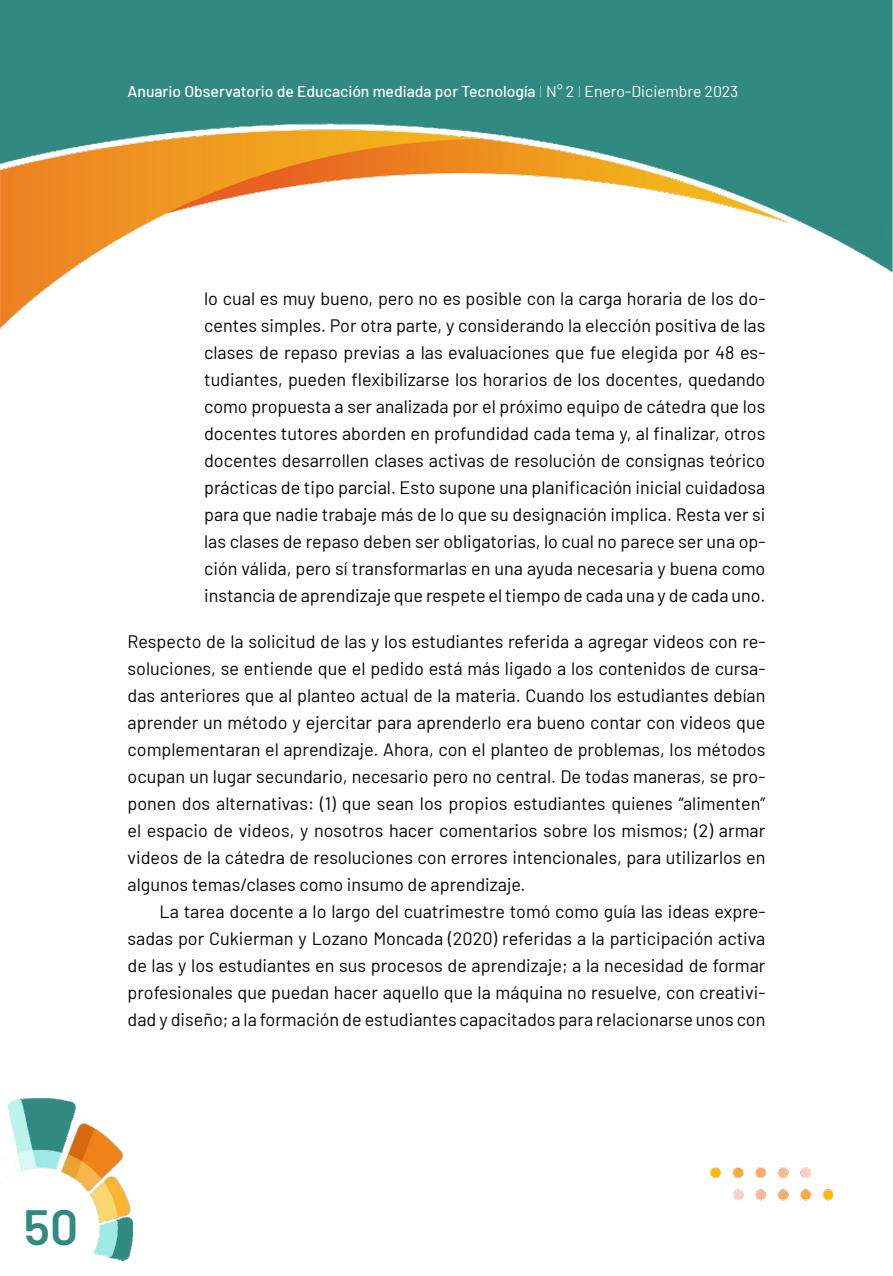
<style>
.page{position:relative;width:893px;height:1276px;background:#fff}
.page>*{position:absolute;margin:0;border:0;box-sizing:border-box;transform-origin:0 0}
.t1{font:600 49.5px "Barlow";color:#318a81}
.Párrafo{font:18px/27px "Barlow";color:#060405;text-align:justify}
.t2{font:500 15.75px "Barlow";color:#fff}
.s1{font-weight:100}
.s2{font-weight:400}
</style>
<div class="page">
<img style="left:0;top:0;width:893px;height:1261px">
<p class="t2" style="left:128px;top:80px;width:612px">Anuario Observatorio de Educación mediada por Tecnología <span class="s1">I</span> <span class="s2">N° 2</span> <span class="s1">I</span> <span class="s2">Enero-Diciembre 2023</span></p>
<p class="Párrafo" style="left:204px;top:284px;width:563px">lo cual es muy bueno, pero no es posible con la carga horaria de los do&shy;centes simples. Por otra parte, y considerando la elección positiva de las clases de repaso previas a las evaluaciones que fue elegida por 48 es&shy;tudiantes, pueden flexibilizarse los horarios de los docentes, quedando como propuesta a ser analizada por el próximo equipo de cátedra que los docentes tutores aborden en profundidad cada tema y, al finalizar, otros docentes desarrollen clases activas de resolución de consignas teórico prácticas de tipo parcial. Esto supone una planificación inicial cuidadosa para que nadie trabaje más de lo que su designación implica. Resta ver si las clases de repaso deben ser obligatorias, lo cual no parece ser una op&shy;ción válida, pero sí transformarlas en una ayuda necesaria y buena como instancia de aprendizaje que respete el tiempo de cada una y de cada uno.</p>
<p class="Párrafo" style="left:128px;top:627px;width:639px">Respecto de la solicitud de las y los estudiantes referida a agregar videos con re&shy;soluciones, se entiende que el pedido está más ligado a los contenidos de cursa&shy;das anteriores que al planteo actual de la materia. Cuando los estudiantes debían aprender un método y ejercitar para aprenderlo era bueno contar con videos que complementaran el aprendizaje. Ahora, con el planteo de problemas, los métodos ocupan un lugar secundario, necesario pero no central. De todas maneras, se pro&shy;ponen dos alternativas: (1) que sean los propios estudiantes quienes “alimenten” el espacio de videos, y nosotros hacer comentarios sobre los mismos; (2) armar videos de la cátedra de resoluciones con errores intencionales, para utilizarlos en algunos temas/clases como insumo de aprendizaje.</p>
<p class="Párrafo" style="left:128px;top:897px;width:639px;text-indent:32px">La tarea docente a lo largo del cuatrimestre tomó como guía las ideas expre&shy;sadas por Cukierman y Lozano Moncada (2020) referidas a la participación activa de las y los estudiantes en sus procesos de aprendizaje; a la necesidad de formar profesionales que puedan hacer aquello que la máquina no resuelve, con creativi&shy;dad y diseño; a la formación de estudiantes capacitados para relacionarse unos con</p>
<h1 class="t1" style="left:24px;top:1190px;width:56px">50</h1>
</div>
